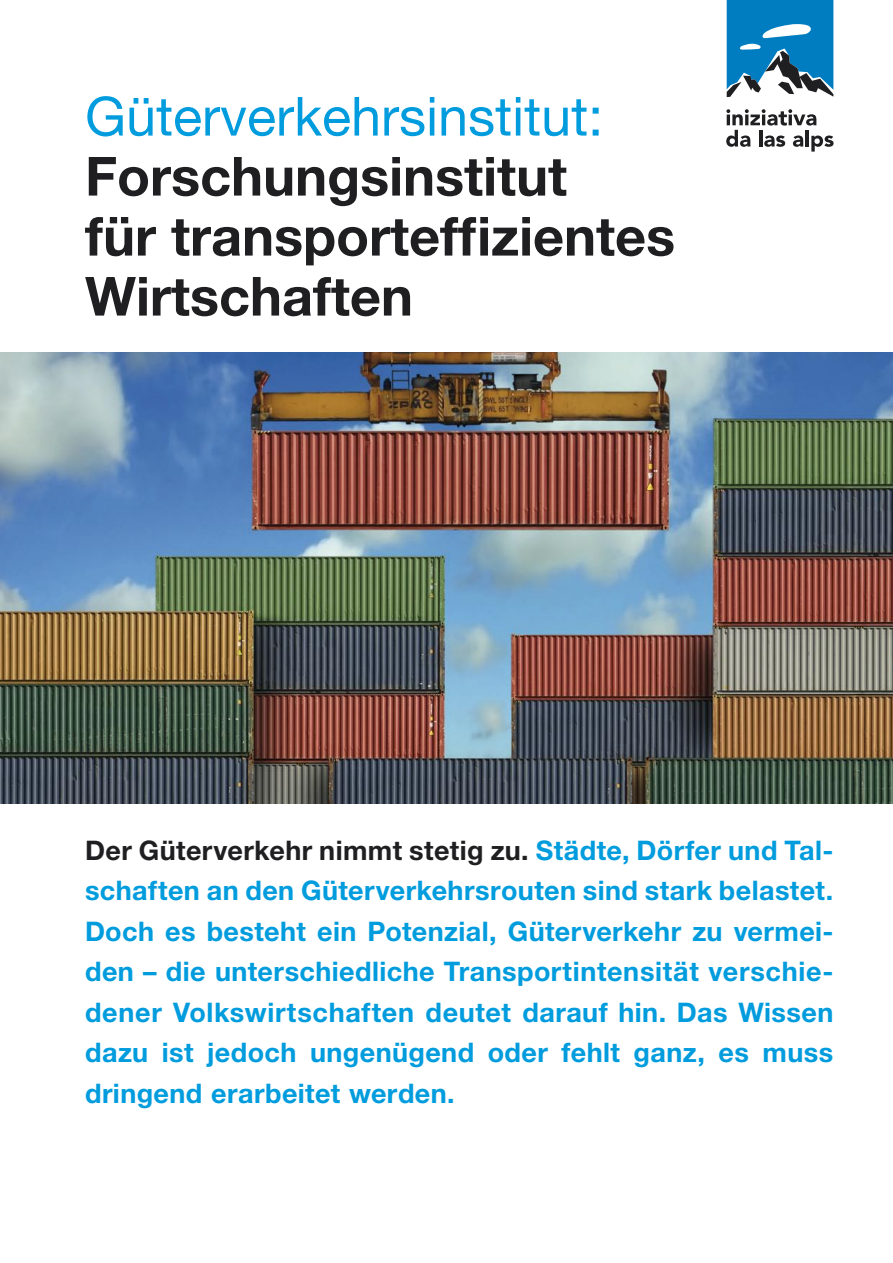
<style>
.page{position:relative;width:893px;height:1263px;background:#fff}
.page>*{position:absolute;margin:0;border:0;box-sizing:border-box;transform-origin:0 0}
.t1{font:700 54px/60px "Helvetica Neue";color:#1f1e21}
.t2{font:54px "Helvetica Neue";color:#009cdd}
.t3{font:700 27px/40.5px "Helvetica Neue";letter-spacing:.015em;color:#009cdd;text-align:justify}
.s1{color:#1f1e21}
</style>
<div class="page">
<img style="left:0;top:353px;width:893px;height:451px">
<svg style="left:726px;top:109px;width:107px;height:43px"></svg>
<svg style="left:727px;top:0;width:106px;height:97px"></svg>
<h1 class="t2" style="left:85px;top:84px;width:520px">Güterverkehrsinstitut:</h1>
<h1 class="t1" style="left:85px;top:145px;width:592px">Forschungsinstitut<br>für transporteffizientes<br>Wirtschaften</h1>
<p class="t3" style="left:85px;top:829px;width:750px"><span class="s1">Der Güterverkehr nimmt stetig zu.</span> Städte, Dörfer und Tal&shy;schaften an den Güterverkehrsrouten sind stark belastet.<br>Doch es besteht ein Potenzial, Güterverkehr zu vermei&shy;den – die unterschiedliche Transportintensität verschie&shy;dener Volkswirtschaften deutet darauf hin. Das Wissen dazu ist jedoch ungenügend oder fehlt ganz, es muss dringend erarbeitet werden.</p>
</div>
